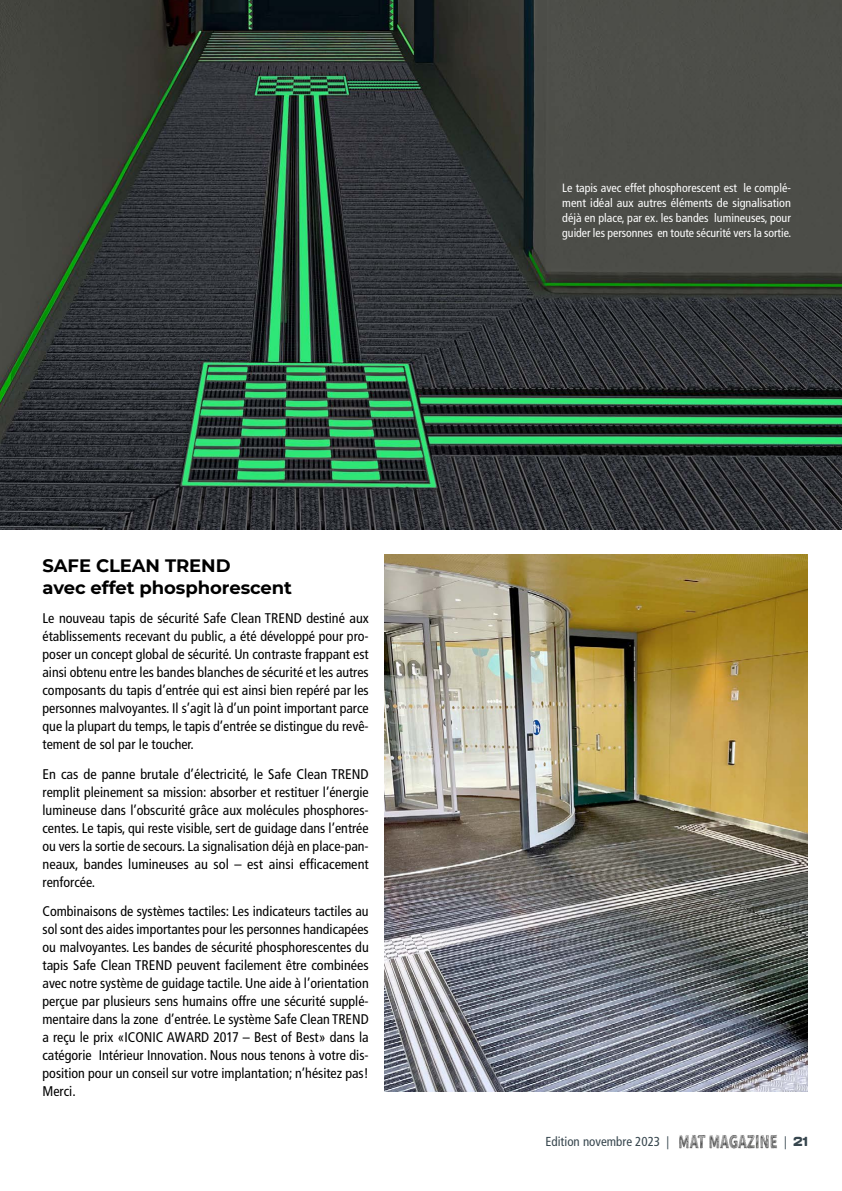
<style>
.page{position:relative;width:842px;height:1191px;background:#fff}
.page>*{position:absolute;margin:0;border:0;box-sizing:border-box;transform-origin:0 0}
.t1{font:700 18px/22px "Montserrat";letter-spacing:-.005em;color:#000}
.t2{font:condensed 14px/18px "Frutiger LT Std";color:#000;text-align:justify}
.t3{font:condensed 13px "Frutiger LT Std";color:#37464e}
.t4{font:800 13px "Kallisto";color:#37464e}
.t5{font:condensed 12px/15px "Frutiger LT Std";color:#fff;text-align:justify}
.s1{font-family:"Minion Pro";font-stretch:normal}
.s2{font-family:"Minion Pro";font-weight:400}
</style>
<div class="page">
<img style="left:679px;top:1134px;width:98px;height:14px">
<img style="left:0;top:0;width:842px;height:529px">
<img style="left:384px;top:554px;width:424px;height:537px">
<p class="t1" style="left:43px;top:553px;width:251px">SAFE CLEAN TREND<br>avec effet phosphorescent</p>
<p class="t2" style="left:43px;top:609px;width:328px">Le nouveau tapis de sécurité Safe Clean TREND destiné aux établissements recevant du public, a été développé pour pro&shy;poser un concept global de sécurité. Un contraste frappant est ainsi obtenu entre les bandes blanches de sécurité et les autres composants du tapis d’entrée qui est ainsi bien repéré par les personnes malvoyantes. Il s’agit là d’un point important parce que la plupart du temps, le tapis d’entrée se distingue du revê&shy;tement de sol par le toucher.</p>
<p class="t2" style="left:43px;top:765px;width:328px">En cas de panne brutale d’électricité, le Safe Clean TREND remplit pleinement sa mission: absorber et restituer l’énergie lumineuse dans l’obscurité grâce aux molécules phosphores&shy;centes. Le tapis, qui reste visible, sert de guidage dans l’entrée ou vers la sortie de secours. La signalisation déjà en place-pan&shy;neaux, bandes lumineuses au sol – est ainsi efficacement renforcée.</p>
<p class="t2" style="left:43px;top:902px;width:328px">Combinaisons de systèmes tactiles: Les indicateurs tactiles au sol sont des aides importantes pour les personnes handicapées ou malvoyantes. Les bandes de sécurité phosphorescentes du tapis Safe Clean TREND peuvent facilement être combinées avec notre système de guidage tactile. Une aide à l’orientation perçue par plusieurs sens humains offre une sécurité supplé&shy;mentaire dans la zone d’entrée. Le système Safe Clean TREND a reçu le prix «ICONIC AWARD 2017 – Best of Best» dans la catégorie Intérieur Innovation. Nous nous tenons à votre dis&shy;position pour un conseil sur votre implantation; n’hésitez pas!<br>Merci.</p>
<p class="t5" style="left:562px;top:180px;width:231px">Le tapis avec effet phosphorescent est le complé&shy;ment idéal aux autres éléments de signalisation déjà en place, par ex. les bandes lumineuses, pour guider les personnes en toute sécurité vers la sortie.</p>
<p class="t3" style="left:545px;top:1133px;width:126px">Edition novembre 2023 <span class="s1">|</span></p>
<p class="t4" style="left:784px;top:1133px;width:26px"><span class="s2">|</span> 21</p>
</div>
